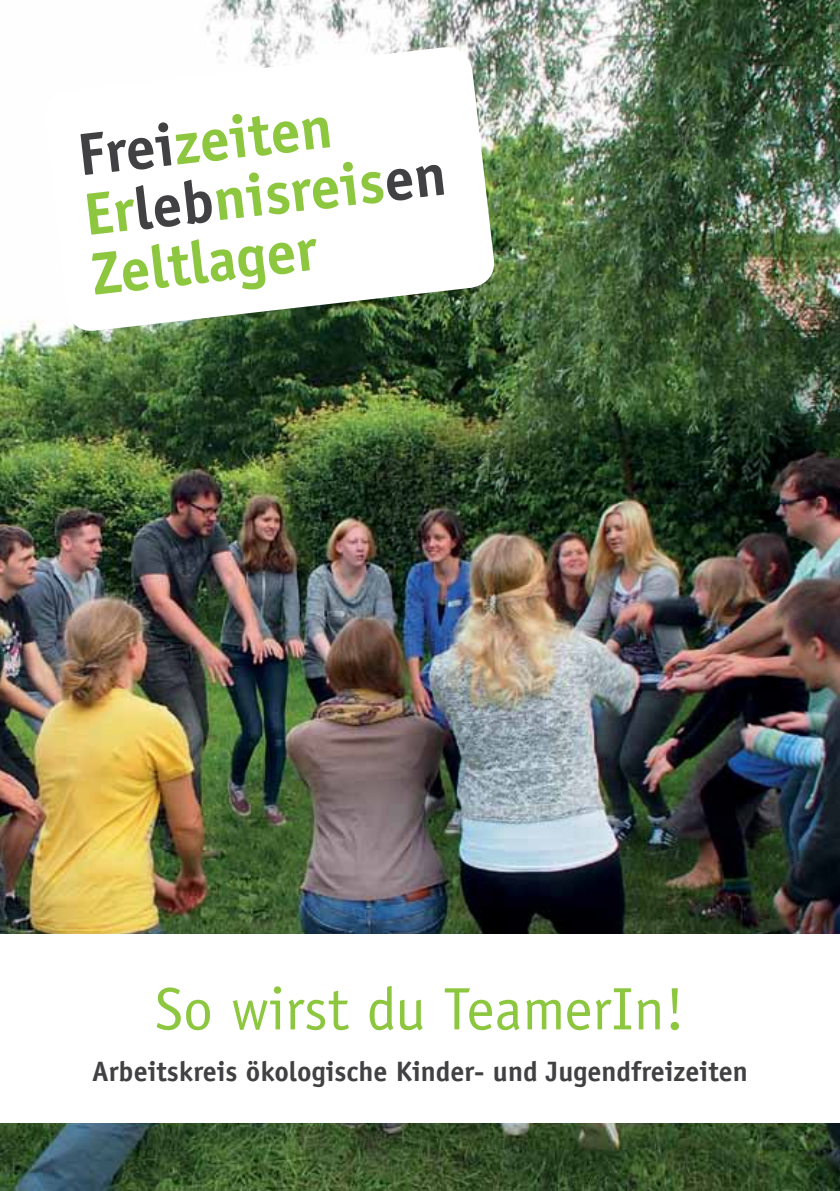
<style>
.page{position:relative;width:840px;height:1191px;background:#fff}
.page>*{position:absolute;margin:0;border:0;box-sizing:border-box;transform-origin:0 0}
.t1{font:700 60px/60.2px "Officina Sans";color:#8dc63f}
.t2{font:60px "Officina Sans";color:#8dc63f}
.t3{font:700 28px "Officina Sans";color:#414042}
.s1{color:#414042}
</style>
<div class="page">
<img style="left:0;top:0;width:839px;height:1191px">
<svg style="left:42px;top:44px;width:454px;height:289px"></svg>
<div style="left:0;top:934px;width:839px;height:189px;background:#fff"></div>
<h1 class="t1" style="left:74px;top:123px;width:365px;rotate:-6deg"><span class="s1">Frei</span>zeiten<br>Er<span class="s1">leb</span>nisreis<span class="s1">en<br></span>Zeltlager</h1>
<h1 class="t2" style="left:155px;top:974px;width:530px">So wirst du TeamerIn!</h1>
<p class="t3" style="left:92px;top:1054px;width:657px">Arbeitskreis ökologische Kinder- und Jugendfreizeiten</p>
</div>
